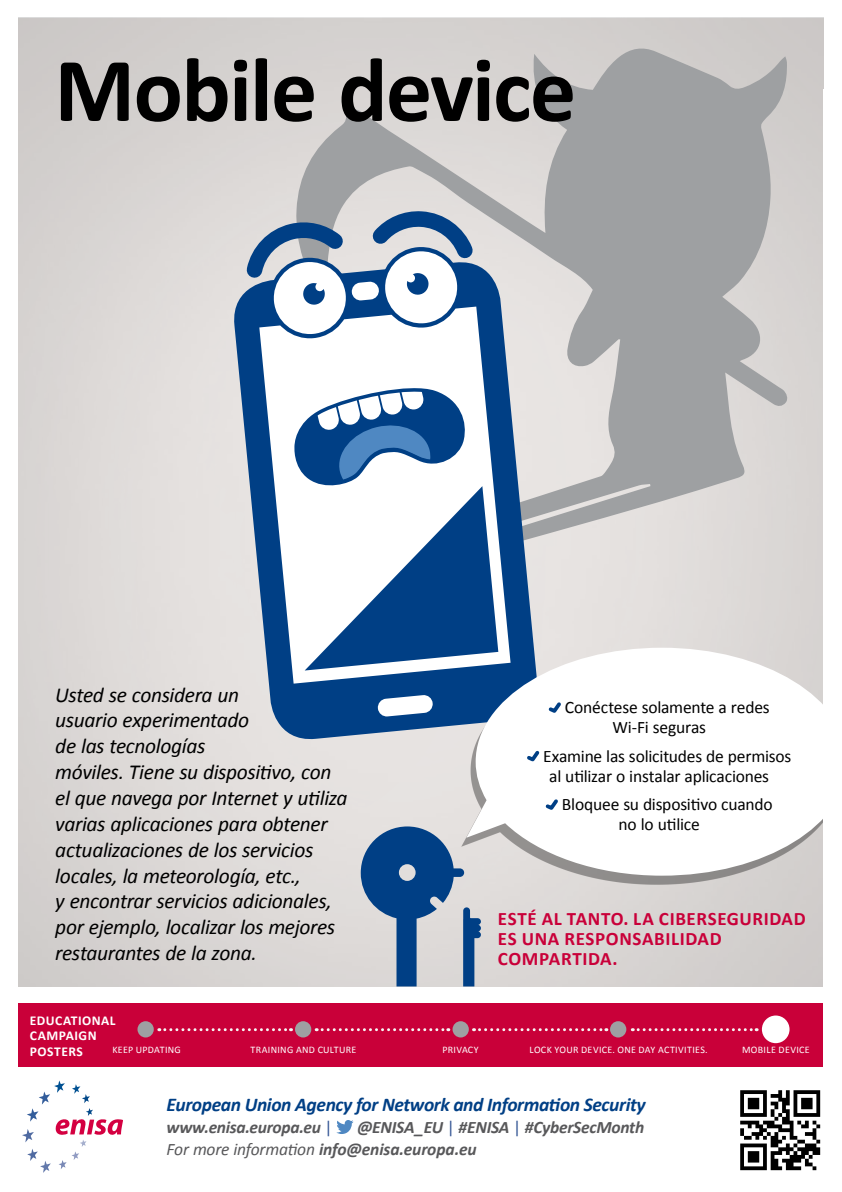
<style>
.page{position:relative;width:842px;height:1192px;background:#fff}
.page>*{position:absolute;margin:0;border:0;box-sizing:border-box;transform-origin:0 0}
.t1{font:700 92px "Calibri";letter-spacing:-.02em;color:#000}
.t2{font:italic 21.4px/25.9px "Calibri";letter-spacing:-.015em;color:#000}
.t3{font:italic 700 19.5px "Calibri";letter-spacing:-.02em;color:#003f85}
.t4{font:700 19px/20px "Calibri";letter-spacing:.03em;color:#c90039}
.t5{font:17.5px/20px "Calibri";letter-spacing:-.01em;color:#000}
.t6{font:italic 700 17.5px/22px "Calibri";letter-spacing:-.015em;color:#58585a}
.t7{font:700 13.55px/15.6px "Calibri";letter-spacing:.035em;color:#fff}
.t8{font:10px "Calibri";letter-spacing:.03em;color:#fff}
.s1{font-weight:400;font-style:normal;color:#395a97}
.s2{font-weight:400}
</style>
<div class="page">
<svg style="left:740px;top:1090px;width:80px;height:80px"></svg>
<svg style="left:22px;top:1081px;width:101px;height:92px"></svg>
<svg style="left:336px;top:1120px;width:18px;height:14px"></svg>
<div style="left:18px;top:1003px;width:806px;height:64px;background:#c90039"></div>
<svg style="left:159px;top:1028px;width:132px;height:3px"></svg>
<svg style="left:316px;top:1028px;width:133px;height:3px"></svg>
<svg style="left:473px;top:1028px;width:134px;height:3px"></svg>
<svg style="left:632px;top:1028px;width:125px;height:3px"></svg>
<div style="left:137px;top:1021px;width:17px;height:16px;background:#9ea0a2;border-radius:50%"></div>
<div style="left:295px;top:1021px;width:16px;height:16px;background:#9ea0a2;border-radius:50%"></div>
<div style="left:452px;top:1021px;width:17px;height:16px;background:#9ea0a2;border-radius:50%"></div>
<div style="left:610px;top:1021px;width:16px;height:16px;background:#9ea0a2;border-radius:50%"></div>
<div style="left:762px;top:1016px;width:27px;height:27px;background:#fff;border-radius:50%"></div>
<svg style="left:295px;top:46px;width:493px;height:507px;background:#bcbbbb"></svg>
<svg style="left:230px;top:259px;width:310px;height:484px"></svg>
<svg style="left:289px;top:380px;width:209px;height:291px"></svg>
<svg style="left:236px;top:206px;width:249px;height:135px"></svg>
<svg style="left:361px;top:826px;width:120px;height:160px;background:#718eaf"></svg>
<div style="left:461px;top:656px;width:381px;height:228px;background:#000;opacity:.35"></div>
<svg style="left:466px;top:648px;width:358px;height:228px"></svg>
<svg style="left:546px;top:699px;width:18px;height:17px"></svg>
<svg style="left:524px;top:747px;width:19px;height:17px"></svg>
<svg style="left:543px;top:796px;width:18px;height:17px"></svg>
<div style="left:824px;top:89px;width:18px;height:1072px;background:#fff"></div>
<h1 class="t1" style="left:55px;top:25px;width:523px">MOBILE DEVICE</h1>
<p class="t2" style="left:55px;top:681px;width:294px">Usted se considera un<br>usuario experimentado<br>de las tecnologías<br>móviles. Tiene su dispositivo, con el que navega por Internet y utiliza varias aplicaciones para obtener actualizaciones de los servicios locales, la meteorología, etc.,<br>y encontrar servicios adicionales, por ejemplo, localizar los mejores restaurantes de la zona.</p>
<p class="t5" style="left:612px;top:697px;width:159px;text-indent:-47px">Conéctese solamente a redes<br>Wi-Fi seguras</p>
<p class="t5" style="left:549px;top:745px;width:244px;text-indent:-6px">Examine las solicitudes de permisos al utilizar o instalar aplicaciones</p>
<p class="t5" style="left:618px;top:794px;width:156px;text-indent:-57px">Bloquee su dispositivo cuando no lo utilice</p>
<p class="t4" style="left:498px;top:908px;width:309px">ESTÉ AL TANTO. LA CIBERSEGURIDAD<br>ES UNA RESPONSABILIDAD<br>COMPARTIDA.</p>
<p class="t7" style="left:30px;top:1012px;width:87px">EDUCATIONAL<br>CAMPAIGN<br>POSTERS</p>
<p class="t8" style="left:112px;top:1043px;width:70px">Keep updating</p>
<p class="t8" style="left:442px;top:1043px;width:38px">Privacy</p>
<p class="t8" style="left:529px;top:1043px;width:180px">Lock your device. One day activities.</p>
<p class="t8" style="left:742px;top:1043px;width:69px">Mobile device</p>
<p class="t8" style="left:251px;top:1043px;width:107px">Training and culture</p>
<p class="t3" style="left:167px;top:1091px;width:481px">European Union Agency for Network and Information Security</p>
<p class="t6" style="left:167px;top:1115px;width:479px;text-indent:191px">@ENISA_EU <span class="s1">|</span> #ENISA <span class="s1">|</span> #CyberSecMonth<br><span class="s2">For more information</span> info@enisa.europa.eu</p>
<p class="t6" style="left:167px;top:1115px;width:168px">www.enisa.europa.eu <span class="s1">|</span></p>
</div>
